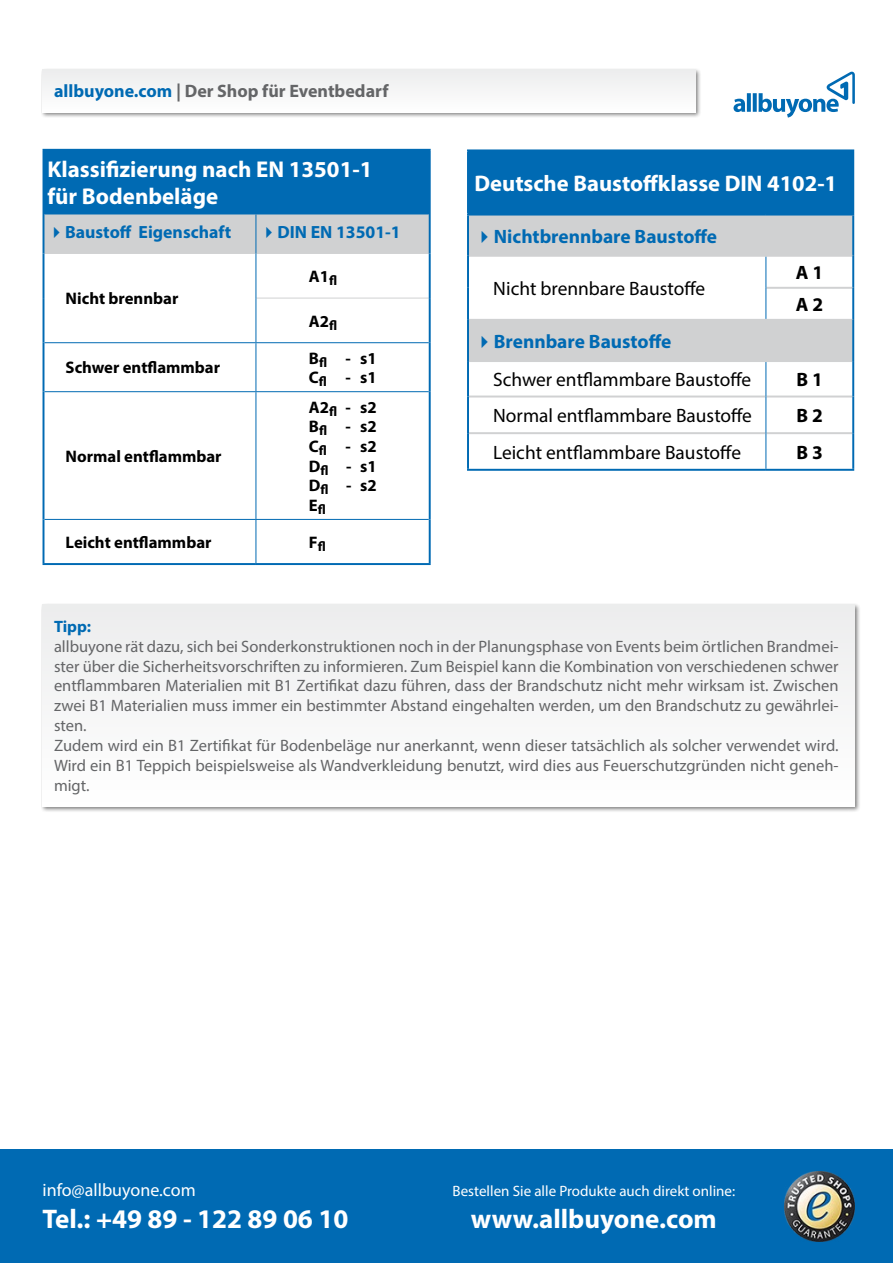
<style>
.page{position:relative;width:893px;height:1263px;background:#fff}
.page>*{position:absolute;margin:0;border:0;box-sizing:border-box;transform-origin:0 0}
.t1{font:700 27px "Myriad Pro";color:#fff}
.t2{font:700 22.95px "Myriad Pro";color:#fff}
.t3{font:700 22.65px "Myriad Pro";color:#fff}
.t4{font:19.35px "Myriad Pro";color:#000}
.t5{font:700 19.35px "Myriad Pro";color:#006ab3}
.t6{font:700 19.35px "Myriad Pro";color:#000}
.t7{font:700 18px "Myriad Pro";color:#646567}
.t8{font:18px "Myriad Pro";color:#fff}
.t9{font:700 17.7px "Myriad Pro";color:#006ab3}
.t10{font:700 16.8px "Myriad Pro";color:#000}
.Absatz{font:16.5px/19.8px "Myriad Pro";color:#646567;text-align:justify}
.Absatz-2{font:700 16.5px "Myriad Pro";color:#006ab3}
.t11{font:15px "Myriad Pro";color:#fff}
.t12{font:700 13.8px "Myriad Pro";color:#000}
.s1{color:#006ab3}
</style>
<div class="page">
<svg style="left:733px;top:72px;width:122px;height:46px"></svg>
<div style="left:41px;top:68px;width:661px;height:50px;background:#000;opacity:.5"></div>
<div style="left:43px;top:70px;width:652px;height:42px;background:#f5f5f6"></div>
<div style="left:0;top:1149px;width:893px;height:114px;background:#006ab3"></div>
<img style="left:784px;top:1171px;width:71px;height:70px">
<div style="left:41px;top:603px;width:820px;height:209px;background:#000;opacity:.5"></div>
<div style="left:43px;top:605px;width:812px;height:201px;background:#f6f6f6"></div>
<div style="left:468px;top:150px;width:385px;height:65px;background:#006ab3"></div>
<div style="left:468px;top:215px;width:385px;height:41px;background:#d0d1d2"></div>
<div style="left:468px;top:320px;width:385px;height:41px;background:#d0d1d2"></div>
<hr style="left:467px;top:149px;width:299px;height:2px;background:#006ab3">
<hr style="left:467px;top:151px;width:2px;height:63px;background:#006ab3">
<hr style="left:766px;top:149px;width:88px;height:2px;background:#006ab3">
<hr style="left:852px;top:151px;width:2px;height:63px;background:#006ab3">
<hr style="left:467px;top:214px;width:299px;height:2px;background:#006ab3">
<hr style="left:467px;top:216px;width:2px;height:40px;background:#006ab3">
<hr style="left:766px;top:214px;width:88px;height:2px;background:#006ab3">
<hr style="left:852px;top:216px;width:2px;height:40px;background:#006ab3">
<hr style="left:469px;top:255px;width:297px;height:2px;background:#d0d1d2">
<hr style="left:467px;top:256px;width:2px;height:32px;background:#006ab3">
<hr style="left:467px;top:288px;width:2px;height:32px;background:#006ab3">
<hr style="left:766px;top:255px;width:86px;height:2px;background:#d0d1d2">
<hr style="left:852px;top:256px;width:2px;height:32px;background:#006ab3">
<hr style="left:766px;top:287px;width:86px;height:2px;background:#d0d1d2">
<hr style="left:852px;top:288px;width:2px;height:32px;background:#006ab3">
<hr style="left:469px;top:319px;width:297px;height:2px;background:#d0d1d2">
<hr style="left:766px;top:319px;width:86px;height:2px;background:#d0d1d2">
<hr style="left:469px;top:360px;width:297px;height:2px;background:#d0d1d2">
<hr style="left:766px;top:360px;width:86px;height:2px;background:#d0d1d2">
<hr style="left:469px;top:396px;width:296px;height:1px;background:#d0d1d2">
<hr style="left:766px;top:396px;width:86px;height:1px;background:#d0d1d2">
<hr style="left:469px;top:432px;width:296px;height:2px;background:#d0d1d2">
<hr style="left:766px;top:432px;width:86px;height:2px;background:#d0d1d2">
<hr style="left:467px;top:320px;width:2px;height:41px;background:#006ab3">
<hr style="left:852px;top:320px;width:2px;height:41px;background:#006ab3">
<hr style="left:467px;top:361px;width:2px;height:35px;background:#006ab3">
<hr style="left:852px;top:361px;width:2px;height:35px;background:#006ab3">
<hr style="left:467px;top:396px;width:2px;height:37px;background:#006ab3">
<hr style="left:852px;top:396px;width:2px;height:37px;background:#006ab3">
<hr style="left:467px;top:433px;width:2px;height:36px;background:#006ab3">
<hr style="left:852px;top:433px;width:2px;height:36px;background:#006ab3">
<hr style="left:467px;top:469px;width:299px;height:2px;background:#006ab3">
<hr style="left:766px;top:469px;width:88px;height:2px;background:#006ab3">
<hr style="left:765px;top:362px;width:1px;height:34px;background:#006ab3">
<hr style="left:765px;top:396px;width:1px;height:37px;background:#006ab3">
<hr style="left:765px;top:433px;width:1px;height:36px;background:#006ab3">
<hr style="left:765px;top:257px;width:1px;height:31px;background:#006ab3">
<hr style="left:765px;top:288px;width:1px;height:31px;background:#006ab3">
<div style="left:44px;top:150px;width:386px;height:64px;background:#006ab3"></div>
<div style="left:44px;top:214px;width:385px;height:39px;background:#d0d1d2"></div>
<hr style="left:44px;top:253px;width:211px;height:1px;background:#d0d1d2">
<hr style="left:256px;top:253px;width:173px;height:1px;background:#d0d1d2">
<hr style="left:256px;top:298px;width:173px;height:1px;background:#d0d1d2">
<hr style="left:43px;top:149px;width:213px;height:2px;background:#006ab3">
<hr style="left:43px;top:151px;width:1px;height:63px;background:#006ab3">
<hr style="left:256px;top:149px;width:175px;height:2px;background:#006ab3">
<hr style="left:429px;top:151px;width:2px;height:63px;background:#006ab3">
<hr style="left:43px;top:214px;width:1px;height:39px;background:#006ab3">
<hr style="left:429px;top:214px;width:2px;height:39px;background:#006ab3">
<hr style="left:43px;top:253px;width:1px;height:45px;background:#006ab3">
<hr style="left:43px;top:298px;width:1px;height:45px;background:#006ab3">
<hr style="left:429px;top:253px;width:2px;height:45px;background:#006ab3">
<hr style="left:429px;top:298px;width:2px;height:45px;background:#006ab3">
<hr style="left:43px;top:343px;width:1px;height:49px;background:#006ab3">
<hr style="left:429px;top:343px;width:2px;height:49px;background:#006ab3">
<hr style="left:43px;top:392px;width:1px;height:127px;background:#006ab3">
<hr style="left:429px;top:392px;width:2px;height:127px;background:#006ab3">
<hr style="left:43px;top:519px;width:1px;height:44px;background:#006ab3">
<hr style="left:429px;top:519px;width:2px;height:44px;background:#006ab3">
<hr style="left:255px;top:214px;width:1px;height:39px;background:#006ab3">
<hr style="left:255px;top:253px;width:1px;height:45px;background:#006ab3">
<hr style="left:255px;top:298px;width:1px;height:44px;background:#006ab3">
<hr style="left:255px;top:343px;width:1px;height:48px;background:#006ab3">
<hr style="left:255px;top:392px;width:1px;height:127px;background:#006ab3">
<hr style="left:255px;top:520px;width:1px;height:43px;background:#006ab3">
<hr style="left:44px;top:391px;width:212px;height:1px;background:#006ab3">
<hr style="left:256px;top:391px;width:173px;height:1px;background:#006ab3">
<hr style="left:44px;top:519px;width:212px;height:1px;background:#006ab3">
<hr style="left:256px;top:519px;width:173px;height:1px;background:#006ab3">
<hr style="left:43px;top:563px;width:213px;height:2px;background:#006ab3">
<hr style="left:256px;top:563px;width:175px;height:2px;background:#006ab3">
<hr style="left:44px;top:342px;width:212px;height:1px;background:#006ab3">
<hr style="left:256px;top:342px;width:173px;height:1px;background:#006ab3">
<p class="t7" style="left:54px;top:79px;width:336px"><span class="s1">allbuyone.com</span> | Der Shop für Eventbedarf</p>
<p class="t2" style="left:47px;top:154px;width:327px">Klassifizierung nach EN 13501-1</p>
<p class="t2" style="left:47px;top:182px;width:172px">für Bodenbeläge</p>
<p class="t9" style="left:47px;top:220px;width:185px">✔Baustoff Eigenschaft</p>
<p class="t9" style="left:260px;top:220px;width:142px">✔DIN EN 13501-1</p>
<p class="t10" style="left:66px;top:288px;width:114px">Nicht brennbar</p>
<p class="t10" style="left:66px;top:357px;width:156px">Schwer entflammbar</p>
<p class="t10" style="left:66px;top:445px;width:158px">Normal entflammbar</p>
<p class="t10" style="left:309px;top:265px;width:30px">A1<sub>fl</sub></p>
<p class="t10" style="left:309px;top:310px;width:30px">A2<sub>fl</sub></p>
<p class="t10" style="left:309px;top:347px;width:69px">B<sub>fl</sub> - s1</p>
<p class="t10" style="left:309px;top:367px;width:69px">C<sub>fl</sub> - s1</p>
<p class="t10" style="left:309px;top:396px;width:69px">A2<sub>fl</sub> - s2</p>
<p class="t10" style="left:309px;top:416px;width:69px">B<sub>fl</sub> - s2</p>
<p class="t10" style="left:309px;top:435px;width:69px">C<sub>fl</sub> - s2</p>
<p class="t10" style="left:309px;top:455px;width:69px">D<sub>fl</sub> - s1</p>
<p class="t10" style="left:309px;top:475px;width:69px">D<sub>fl</sub> - s2</p>
<p class="t12" style="left:309px;top:500px;width:19px"><sup>E</sup>fl</p>
<p class="t10" style="left:66px;top:531px;width:147px">Leicht entflammbar</p>
<p class="t12" style="left:309px;top:537px;width:18px"><sup>F</sup>fl</p>
<p class="t3" style="left:474px;top:169px;width:364px">Deutsche Baustoffklasse DIN 4102-1</p>
<p class="t5" style="left:474px;top:224px;width:244px">✔Nichtbrennbare Baustoffe</p>
<p class="t4" style="left:493px;top:277px;width:213px">Nicht brennbare Baustoffe</p>
<p class="t6" style="left:796px;top:260px;width:29px">A 1</p>
<p class="t6" style="left:796px;top:292px;width:29px">A 2</p>
<p class="t5" style="left:474px;top:329px;width:198px">✔Brennbare Baustoffe</p>
<p class="t4" style="left:493px;top:368px;width:259px">Schwer entflammbare Baustoffe</p>
<p class="t6" style="left:796px;top:367px;width:28px">B 1</p>
<p class="t4" style="left:493px;top:404px;width:260px">Normal entflammbare Baustoffe</p>
<p class="t6" style="left:796px;top:403px;width:28px">B 2</p>
<p class="t4" style="left:493px;top:440px;width:249px">Leicht entflammbare Baustoffe</p>
<p class="t6" style="left:796px;top:440px;width:28px">B 3</p>
<p class="Absatz-2" style="left:54px;top:616px;width:39px">Tipp:</p>
<p class="Absatz" style="left:54px;top:636px;width:786px">allbuyone rät dazu, sich bei Sonderkonstruktionen noch in der Planungsphase von Events beim örtlichen Brandmei&shy;ster über die Sicherheitsvorschriften zu informieren. Zum Beispiel kann die Kombination von verschiedenen schwer entflammbaren Materialien mit B1 Zertifikat dazu führen, dass der Brandschutz nicht mehr wirksam ist. Zwischen zwei B1 Materialien muss immer ein bestimmter Abstand eingehalten werden, um den Brandschutz zu gewährlei&shy;sten.</p>
<p class="Absatz" style="left:54px;top:735px;width:786px">Zudem wird ein B1 Zertifikat für Bodenbeläge nur anerkannt, wenn dieser tatsächlich als solcher verwendet wird.<br>Wird ein B1 Teppich beispielsweise als Wandverkleidung benutzt, wird dies aus Feuerschutzgründen nicht geneh&shy;migt.</p>
<p class="t8" style="left:43px;top:1178px;width:155px">info@allbuyone.com</p>
<p class="t11" style="left:453px;top:1181px;width:284px">Bestellen Sie alle Produkte auch direkt online:</p>
<h1 class="t1" style="left:43px;top:1201px;width:307px">Tel.: +49 89 - 122 89 06 10</h1>
<p class="t1" style="left:471px;top:1201px;width:247px">www.allbuyone.com</p>
</div>
